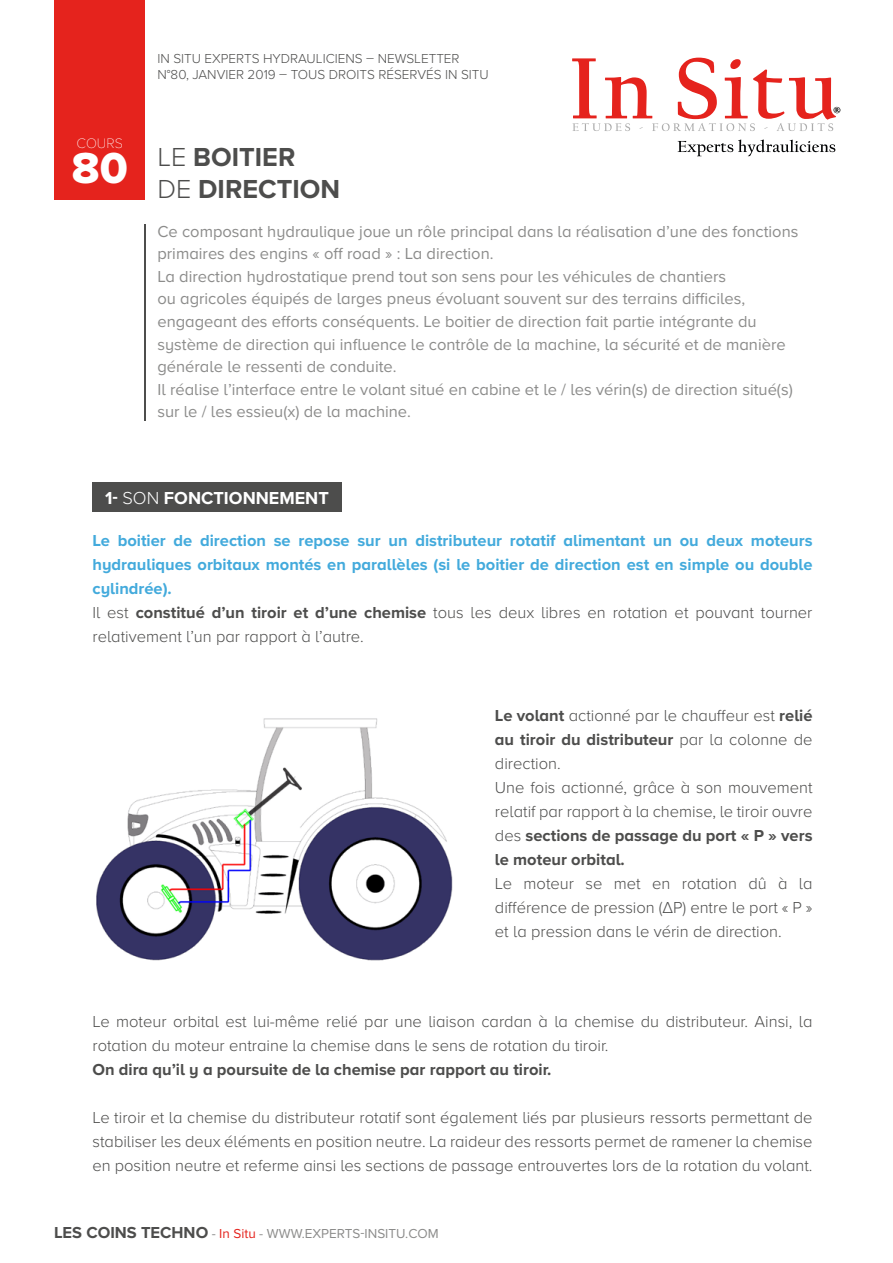
<style>
.page{position:relative;width:893px;height:1263px;background:#fff}
.page>*{position:absolute;margin:0;border:0;box-sizing:border-box;transform-origin:0 0}
.t1{font:45px "Proxima Nova A Extrabld";color:#fff}
.t2{font:700 27px/32.4px "Proxima Nova A";color:#4d4d4c}
.t3{font:700 18px "Proxima Nova A";color:#fff}
.t4{font:300 16.5px/24px "Proxima Nova A";color:#4d4d4c}
.t5{font:16.5px/22.5px "Proxima Nova A";color:#8c8c8b}
.t6{font:700 16.5px/24px "Proxima Nova A";color:#43aadc}
.t7{font:700 16.5px "Proxima Nova A";color:#4d4d4c}
.t8{font:100 14.25px "Proxima Nova A";color:#fff}
.t9{font:300 13.5px/16.5px "Proxima Nova A";color:#4d4d4c}
.t10{font:13.5px "Proxima Nova A";color:#8c8c8b}
.s1{font-weight:300}
.s2{font-weight:300;color:#4d4d4c}
.s3{color:#4d4d4c}
.s4{font-weight:700}
.s5{font-weight:700;font-size:16.5px;color:#4d4d4c}
.s6{color:#e5231d}
</style>
<div class="page">
<div style="left:54px;top:0;width:90px;height:200px;background:#e5231d"></div>
<hr style="left:144px;top:224px;width:2px;height:196px;background:#4d4d4c">
<svg style="left:678px;top:140px;width:157px;height:16px"></svg>
<svg style="left:572px;top:58px;width:268px;height:73px"></svg>
<div style="left:92px;top:483px;width:250px;height:29px;background:#4d4d4c"></div>
<img style="left:96px;top:718px;width:357px;height:243px">
<p class="t8" style="left:77px;top:133px;width:48px">COURS</p>
<h1 class="t1" style="left:72px;top:134px;width:57px">80</h1>
<p class="t9" style="left:157px;top:49px;width:324px">In Situ experts hydraulici ens – N ewsletter<br>N°80, janvi er 2019 – Tous droits réservés IN SITU</p>
<h2 class="t2" style="left:157px;top:140px;width:184px"><span class="s1">le</span> boitier<br><span class="s1">de</span> direction</h2>
<p class="t5" style="left:157px;top:219px;width:643px">Ce composant hydraulique joue un rôle principal dans la réalisation d’une des fonctions primaires des engins « off road » : La direction.<br>La direction hydrostatique prend tout son sens pour les véhicules de chantiers<br>ou agricoles équipés de larges pneus évoluant souvent sur des terrains difficiles, engageant des efforts conséquents. Le boitier de direction fait partie intégrante du système de direction qui influence le contrôle de la machine, la sécurité et de manière générale le ressenti de conduite.<br>Il réalise l’interface entre le volant situé en cabine et le / les vérin(s) de direction situé(s) sur le / les essieu(x) de la machine.</p>
<p class="t3" style="left:105px;top:485px;width:225px">1- <span class="s1">son</span> fonctionnement</p>
<p class="t6" style="left:92px;top:528px;width:722px">Le boitier de direction se repose sur un distributeur rotatif alimentant un ou deux moteurs hydrauliques orbitaux montés en parallèles (si le boitier de direction est en simple ou double cylindrée).<br><span class="s2">Il est</span> <span class="s3">constitué d’un tiroir et d’une chemise</span> <span class="s2">tous les deux libres en rotation et pouvant tourner relativement l’un par rapport à l’autre.</span></p>
<p class="t4" style="left:495px;top:703px;width:319px"><span class="s4">Le volant</span> actionné par le chauffeur est <span class="s4">relié au tiroir du distributeur</span> par la colonne de direction.<br>U ne fois actionné, grâce à son mouvement relatif par rapport à la chemise, le tiroir ouvre des <span class="s4">sections de passage du port « P » vers le moteur orbital.</span></p>
<p class="t4" style="left:495px;top:871px;width:319px;text-align:justify">Le moteur se met en rotation dû à la différence de pression (ΔP) entre le port « P » et la pression dans le vérin de direction.</p>
<p class="t4" style="left:92px;top:1009px;width:722px">Le moteur orbital est lui-même relié par une liaison cardan à la chemise du distributeur. Ainsi, la rotation du moteur entraine la chemise dans le sens de rotation du tiroir.</p>
<p class="t7" style="left:92px;top:1057px;width:460px">On dira qu’il y a poursuite de la chemise par rapport au tiroir.</p>
<p class="t4" style="left:92px;top:1105px;width:722px;text-align:justify">Le tiroir et la chemise du distributeur rotatif sont également liés par plusieurs ressorts permettant de stabiliser les deux éléments en position neutre. La raideur des ressorts permet de ramener la chemise en position neutre et referme ainsi les sections de passage entrouvertes lors de la rotation du volant.</p>
<p class="t10" style="left:54px;top:1224px;width:386px"><span class="s5">Les coins techno</span> - <span class="s6">In Situ</span> - www.experts-i nsitu.com</p>
</div>
